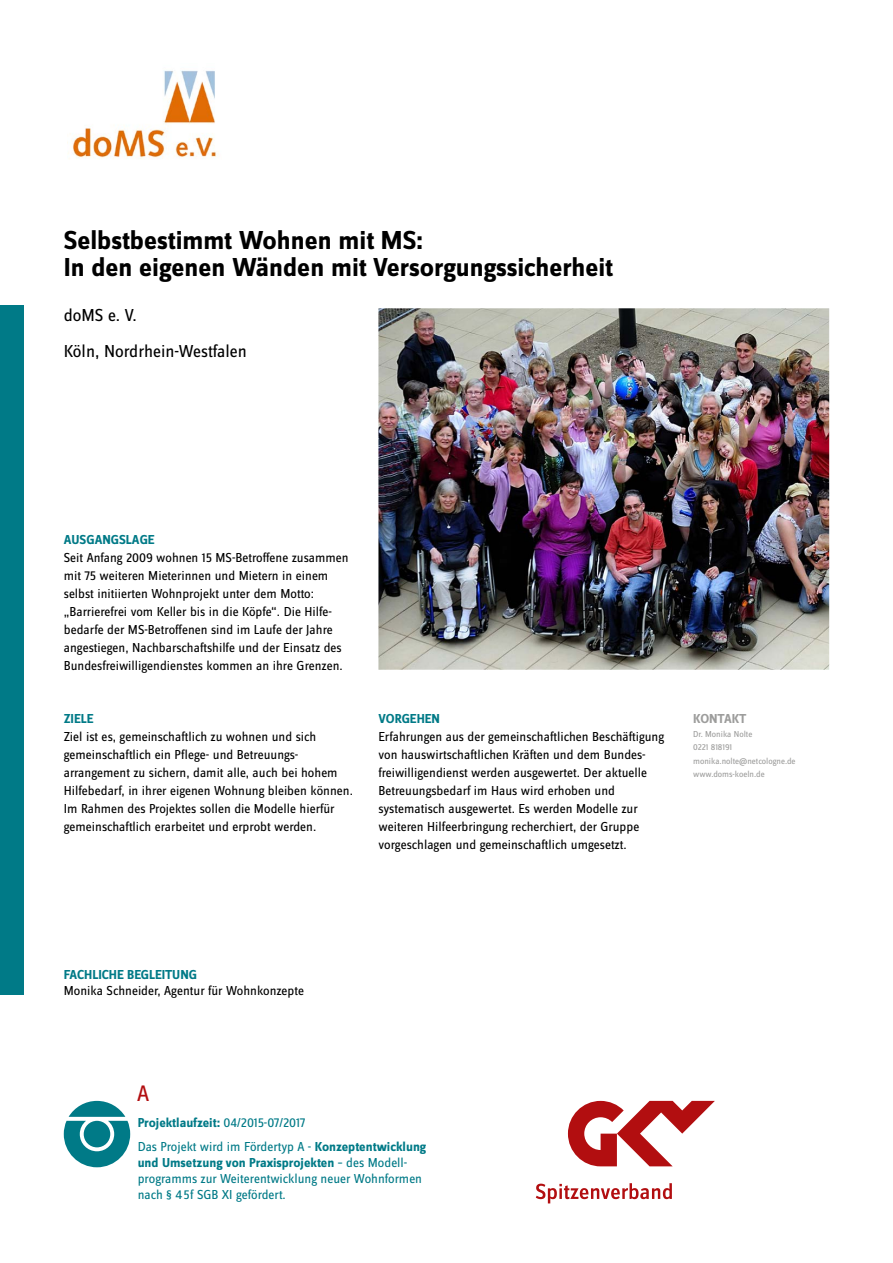
<style>
.page{position:relative;width:893px;height:1263px;background:#fff}
.page>*{position:absolute;margin:0;border:0;box-sizing:border-box;transform-origin:0 0}
.t1{font:700 27px/27px "Zine Sans Dis";color:#000}
.t2{font:23.25px "Zine Sans Dis Regular Roman Tf";color:#b20e10}
.t3{font:18px/36px "Zine Sans Dis";color:#000}
.t4{font:13.5px/18px "Zine Sans Dis";color:#000}
.t5{font:700 13.5px "Zine Sans Dis";color:#007a87}
.t6{font:13.5px/16.2px "Zine Sans Dis Regular Roman Tf";color:#007a87}
.t7{font:700 13.5px "Zine Sans Dis";letter-spacing:-.005em;color:#9d9d9c}
.t8{font:9px/13.5px "Zine Sans Dis";color:#9d9d9c}
.s1{font-weight:400}
.s2{font-family:"Zine Sans Dis";font-weight:700}
.s3{font-family:"Zine Sans Dis Regular Roman Tf";font-weight:400}
</style>
<div class="page">
<svg style="left:568px;top:1101px;width:147px;height:65px"></svg>
<svg style="left:536px;top:1183px;width:136px;height:20px"></svg>
<div style="left:0;top:306px;width:23px;height:689px;background:#007a87"></div>
<svg style="left:64px;top:1101px;width:66px;height:66px"></svg>
<img style="left:378px;top:308px;width:451px;height:362px">
<img style="left:67px;top:70px;width:150px;height:89px">
<h1 class="t1" style="left:64px;top:228px;width:551px">Selbstbestimmt Wohnen mit MS:<br>In den eigenen Wänden mit Versorgungssicherheit</h1>
<h3 class="t3" style="left:64px;top:298px;width:185px">doMS e. V.<br>Köln, Nordrhein-Westfalen</h3>
<p class="t5" style="left:64px;top:532px;width:92px">AUSGANGSLAGE</p>
<p class="t4" style="left:64px;top:549px;width:286px">Seit Anfang 2009 wohnen 15 MS-Betroffene zusammen mit 75 weiteren Mieterinnen und Mietern in einem selbst initiierten Wohnprojekt unter dem Motto: „Barrierefrei vom Keller bis in die Köpfe“. Die Hilfe&shy;bedarfe der MS-Betroffenen sind im Laufe der Jahre angestiegen, Nachbarschaftshilfe und der Einsatz des Bundesfreiwilligendienstes kommen an ihre Grenzen.</p>
<p class="t5" style="left:64px;top:712px;width:31px">ZIELE</p>
<p class="t4" style="left:64px;top:728px;width:291px">Ziel ist es, gemeinschaftlich zu wohnen und sich gemeinschaftlich ein Pflege- und Betreuungs&shy;arrangement zu sichern, damit alle, auch bei hohem Hilfebedarf, in ihrer eigenen Wohnung bleiben können.<br>Im Rahmen des Projektes sollen die Modelle hierfür gemeinschaftlich erarbeitet und erprobt werden.</p>
<p class="t5" style="left:378px;top:712px;width:63px">VORGEHEN</p>
<p class="t4" style="left:378px;top:728px;width:287px">Erfahrungen aus der gemeinschaftlichen Beschäftigung von hauswirtschaftlichen Kräften und dem Bundes&shy;freiwilligendienst werden ausgewertet. Der aktuelle Betreuungsbedarf im Haus wird erhoben und systematisch ausgewertet. Es werden Modelle zur weiteren Hilfeerbringung recherchiert, der Gruppe vorgeschlagen und gemeinschaftlich umgesetzt.</p>
<p class="t7" style="left:693px;top:712px;width:55px">KONTAKT</p>
<p class="t8" style="left:693px;top:727px;width:104px">Dr. Monika Nolte<br>0221 818191 monika.nolte@netcologne.de www.doms-koeln.de</p>
<p class="t5" style="left:64px;top:967px;width:135px">FACHLICHE BEGLEITUNG</p>
<p class="t4" style="left:64px;top:982px;width:242px">Monika Schneider, Agentur für Wohnkonzepte</p>
<h2 class="t2" style="left:137px;top:1082px;width:14px">A</h2>
<p class="t5" style="left:138px;top:1115px;width:169px">Projektlaufzeit: <span class="s1">04/2015-07/2017</span></p>
<p class="t6" style="left:138px;top:1139px;width:290px">Das Projekt wird im Fördertyp A - <span class="s2">Konzeptentwicklung</span></p>
<p class="t5" style="left:138px;top:1155px;width:270px">und Umsetzung von Praxisprojekten <span class="s3">– des Modell-</span></p>
<p class="t6" style="left:138px;top:1171px;width:286px">programms zur Weiterentwicklung neuer Wohnformen nach § 45f SGB XI gefördert.</p>
</div>
